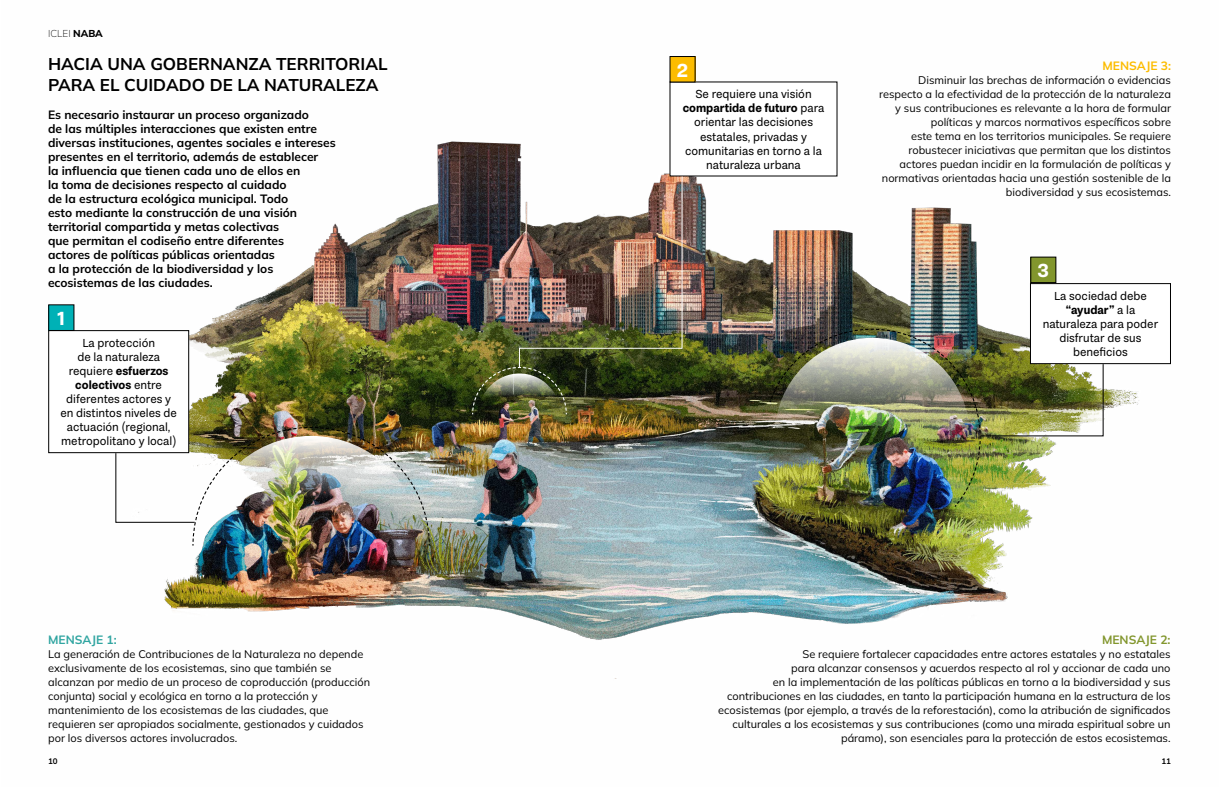
<style>
.page{position:relative;width:1219px;height:794px;background:#fff}
.page>*{position:absolute;margin:0;border:0;box-sizing:border-box;transform-origin:0 0}
.t1{font:700 19.7px "Passenger Sans";color:#fff}
.t2{font:700 19.5px "Passenger Sans";color:#fff}
.t3{font:700 17px/21px "Mulish";color:#000}
.t4{font:700 12px/14px "Mulish";color:#000}
.t5{font:12px/14px "Passenger Sans";color:#000;text-align:center}
.t6{font:700 12px "Mulish";color:#fcbc00}
.t7{font:700 12px "Mulish";color:#30a5a1}
.t8{font:700 12px "Mulish";color:#82962d}
.t9{font:11px/14px "Mulish";color:#000;text-align:right}
.t10{font:200 10px "Mulish";color:#000}
.t11{font:700 8px "Mulish";color:#000}
.s1{font-weight:800}
.s2{font-weight:700}
</style>
<div class="page">
<img style="left:48px;top:81px;width:1123px;height:598px">
<div style="left:49px;top:330px;width:140px;height:122px;background:#fff"></div>
<div style="left:48px;top:330px;width:141px;height:123px;border:1px solid #000"></div>
<div style="left:670px;top:82px;width:167px;height:94px;background:#fff"></div>
<div style="left:1030px;top:284px;width:140px;height:80px;background:#fff"></div>
<div style="left:1030px;top:283px;width:141px;height:81px;border:1px solid #000"></div>
<img style="left:115px;top:426px;width:315px;height:121px">
<img style="left:472px;top:175px;width:211px;height:240px">
<img style="left:769px;top:328px;width:335px;height:180px">
<div style="left:49px;top:305px;width:25px;height:25px;background:#00b1b6"></div>
<div style="left:48px;top:304px;width:26px;height:27px;border:1px solid #000"></div>
<div style="left:670px;top:56px;width:25px;height:26px;background:#fcbc00"></div>
<div style="left:1031px;top:257px;width:25px;height:25px;background:#82962d"></div>
<div style="left:1030px;top:257px;width:26px;height:26px;border:1px solid #000"></div>
<p class="t10" style="left:48px;top:27px;width:56px">ICLEI <span class="s1">NABA</span></p>
<h3 class="t3" style="left:48px;top:53px;width:341px">HACIA UNA GOBERNANZA TERRITORIAL<br>PARA EL CUIDADO DE LA NATURALEZA</h3>
<p class="t6" style="left:1102px;top:58px;width:70px">MENSAJE 3:</p>
<h2 class="t2" style="left:677px;top:59px;width:13px">2</h2>
<p class="t9" style="left:879px;top:73px;width:293px">Disminuir las brechas de información o evidencias respecto a la efectividad de la protección de la naturaleza y sus contribuciones es relevante a la hora de formular políticas y marcos normativos específicos sobre<br>este tema en los territorios municipales. Se requiere robustecer iniciativas que permitan que los distintos actores puedan incidir en la formulación de políticas y normativas orientadas hacia una gestión sostenible de la biodiversidad y sus ecosistemas.</p>
<p class="t5" style="left:683px;top:87px;width:143px">Se requiere una visión <span class="s2">compartida de futuro</span> para orientar las decisiones estatales, privadas y comunitarias en torno a la naturaleza urbana</p>
<p class="t4" style="left:48px;top:107px;width:289px">Es necesario instaurar un proceso organizado<br>de las múltiples interacciones que existen entre diversas instituciones, agentes sociales e intereses presentes en el territorio, además de establecer<br>la influencia que tienen cada uno de ellos en<br>la toma de decisiones respecto al cuidado<br>de la estructura ecológica municipal. Todo<br>esto mediante la construcción de una visión territorial compartida y metas colectivas<br>que permitan el codiseño entre diferentes<br>actores de políticas públicas orientadas<br>a la protección de la biodiversidad y los ecosistemas de las ciudades.</p>
<h2 class="t2" style="left:1037px;top:259px;width:13px">3</h2>
<h1 class="t1" style="left:58px;top:307px;width:9px">1</h1>
<p class="t5" style="left:60px;top:336px;width:118px">La protección<br>de la naturaleza requiere <span class="s2">esfuerzos colectivos</span> entre diferentes actores y en distintos niveles de actuación (regional, metropolitano y local)</p>
<p class="t7" style="left:48px;top:632px;width:70px">MENSAJE 1:</p>
<p class="t9" style="left:48px;top:647px;width:324px;text-align:left">La generación de Contribuciones de la Naturaleza no depende exclusivamente de los ecosistemas, sino que también se alcanzan por medio de un proceso de coproducción (producción conjunta) social y ecológica en torno a la protección y mantenimiento de los ecosistemas de las ciudades, que requieren ser apropiados socialmente, gestionados y cuidados por los diversos actores involucrados.</p>
<p class="t5" style="left:1043px;top:289px;width:117px">La sociedad debe <span class="s2">“ayudar”</span> a la naturaleza para poder disfrutar de sus beneficios</p>
<p class="t8" style="left:1102px;top:632px;width:70px">MENSAJE 2:</p>
<p class="t9" style="left:718px;top:647px;width:454px">Se requiere fortalecer capacidades entre actores estatales y no estatales<br>para alcanzar consensos y acuerdos respecto al rol y accionar de cada uno<br>en la implementación de las políticas públicas en torno a la biodiversidad y sus contribuciones en las ciudades, en tanto la participación humana en la estructura de los ecosistemas (por ejemplo, a través de la reforestación), como la atribución de significados culturales a los ecosistemas y sus contribuciones (como una mirada espiritual sobre un páramo), son esenciales para la protección de estos ecosistemas.</p>
<p class="t11" style="left:48px;top:756px;width:11px">10</p>
<p class="t11" style="left:1161px;top:756px;width:11px">11</p>
</div>
